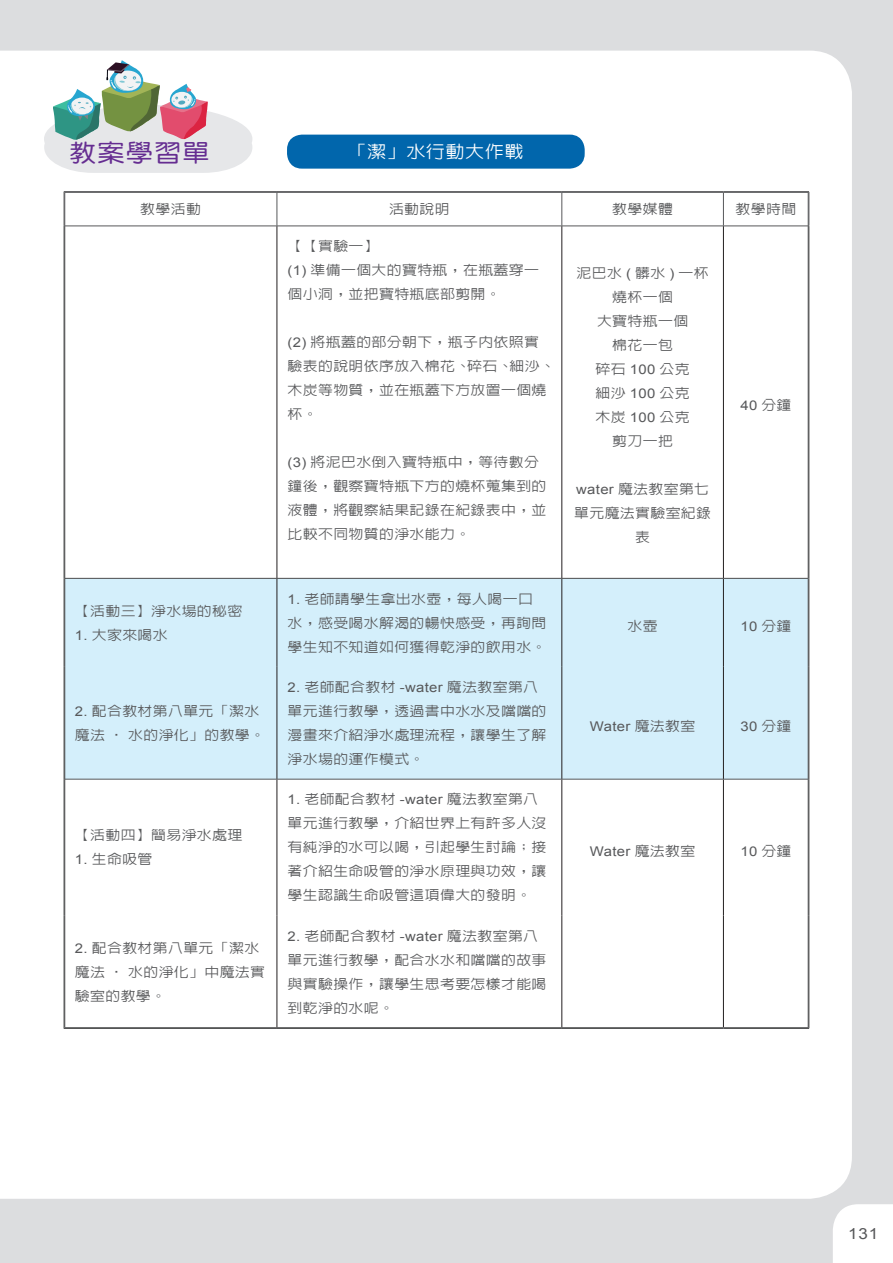
<style>
.page{position:relative;width:893px;height:1263px;background:#dcdddf}
.page>*{position:absolute;margin:0;border:0;box-sizing:border-box;transform-origin:0 0}
.t1{font:24.3px "DF Yuan Md HK BF";letter-spacing:.05em;color:#652d91;scale:1.11 1}
.大表格文w18h20_魔法小叮嚀{font:500 17.25px "Lin Gothic";letter-spacing:.025em;color:#fff;scale:1.11 1}
.t2{font:15.3px "Arial";color:#57585a;scale:1.11 1}
.表格文w14h16{font:500 13.35px/24px "Lin Gothic";letter-spacing:.025em;color:#57585a;scale:1.11 1}
.表格文w14h16-2{font:13.35px "Arial";letter-spacing:.025em;color:#57585a;scale:1.11 1}
.s1{font-family:"Arial";font-weight:400}
.s2{font-family:"Lin Gothic";font-weight:500}
</style>
<div class="page">
<div style="left:0;top:51px;width:852px;height:1148px;background:#fff"></div>
<div style="left:833px;top:1204px;width:60px;height:59px;background:#fff"></div>
<svg style="left:44px;top:60px;width:208px;height:113px"></svg>
<div style="left:287px;top:135px;width:298px;height:34px;background:#0166ac;border-radius:15px"></div>
<div style="left:65px;top:579px;width:743px;height:200px;background:#d4effb"></div>
<hr style="left:723px;top:1027px;width:86px;height:1px;background:#fff">
<hr style="left:277px;top:226px;width:1px;height:352px;background:#231f20">
<hr style="left:562px;top:226px;width:1px;height:352px;background:#231f20">
<hr style="left:723px;top:226px;width:1px;height:352px;background:#231f20">
<hr style="left:277px;top:578px;width:1px;height:89px;background:#231f20">
<hr style="left:562px;top:578px;width:1px;height:89px;background:#231f20">
<hr style="left:723px;top:578px;width:1px;height:89px;background:#231f20">
<hr style="left:277px;top:667px;width:1px;height:112px;background:#231f20">
<hr style="left:562px;top:667px;width:1px;height:112px;background:#231f20">
<hr style="left:723px;top:667px;width:1px;height:112px;background:#231f20">
<hr style="left:277px;top:779px;width:1px;height:136px;background:#231f20">
<hr style="left:562px;top:779px;width:1px;height:136px;background:#231f20">
<hr style="left:723px;top:779px;width:1px;height:136px;background:#231f20">
<hr style="left:277px;top:915px;width:1px;height:112px;background:#231f20">
<hr style="left:562px;top:915px;width:1px;height:112px;background:#231f20">
<hr style="left:723px;top:915px;width:1px;height:112px;background:#231f20">
<hr style="left:64px;top:226px;width:1px;height:352px;background:#4b4c4d">
<hr style="left:808px;top:226px;width:1px;height:352px;background:#4b4c4d">
<hr style="left:809px;top:226px;width:1px;height:352px;background:#4b4c4d">
<hr style="left:64px;top:578px;width:1px;height:89px;background:#4b4c4d">
<hr style="left:808px;top:578px;width:1px;height:89px;background:#4b4c4d">
<hr style="left:809px;top:578px;width:1px;height:89px;background:#4b4c4d">
<hr style="left:64px;top:667px;width:1px;height:112px;background:#4b4c4d">
<hr style="left:808px;top:667px;width:1px;height:112px;background:#4b4c4d">
<hr style="left:809px;top:667px;width:1px;height:112px;background:#4b4c4d">
<hr style="left:64px;top:779px;width:1px;height:136px;background:#4b4c4d">
<hr style="left:808px;top:779px;width:1px;height:136px;background:#4b4c4d">
<hr style="left:809px;top:779px;width:1px;height:136px;background:#4b4c4d">
<hr style="left:64px;top:915px;width:1px;height:113px;background:#4b4c4d">
<hr style="left:808px;top:915px;width:1px;height:112px;background:#4b4c4d">
<hr style="left:809px;top:915px;width:1px;height:113px;background:#4b4c4d">
<hr style="left:65px;top:1027px;width:212px;height:1px;background:#4b4c4d">
<hr style="left:64px;top:1028px;width:213px;height:1px;background:#4b4c4d">
<hr style="left:277px;top:1027px;width:285px;height:1px;background:#4b4c4d">
<hr style="left:277px;top:1028px;width:285px;height:1px;background:#4b4c4d">
<hr style="left:562px;top:1027px;width:161px;height:1px;background:#4b4c4d">
<hr style="left:562px;top:1028px;width:161px;height:1px;background:#4b4c4d">
<hr style="left:723px;top:1027px;width:85px;height:1px;background:#4b4c4d">
<hr style="left:723px;top:1028px;width:86px;height:1px;background:#4b4c4d">
<hr style="left:65px;top:578px;width:212px;height:1px;background:#4b4c4d">
<hr style="left:277px;top:578px;width:285px;height:1px;background:#4b4c4d">
<hr style="left:562px;top:578px;width:161px;height:1px;background:#4b4c4d">
<hr style="left:723px;top:578px;width:85px;height:1px;background:#4b4c4d">
<hr style="left:65px;top:779px;width:212px;height:1px;background:#57585a">
<hr style="left:277px;top:779px;width:285px;height:1px;background:#57585a">
<hr style="left:562px;top:779px;width:161px;height:1px;background:#57585a">
<hr style="left:723px;top:779px;width:85px;height:1px;background:#57585a">
<hr style="left:277px;top:192px;width:1px;height:34px;background:#57585a">
<hr style="left:562px;top:192px;width:1px;height:34px;background:#57585a">
<hr style="left:723px;top:192px;width:1px;height:34px;background:#57585a">
<hr style="left:64px;top:226px;width:213px;height:1px;background:#57585a">
<hr style="left:277px;top:226px;width:285px;height:1px;background:#57585a">
<hr style="left:562px;top:226px;width:161px;height:1px;background:#57585a">
<hr style="left:723px;top:226px;width:86px;height:1px;background:#57585a">
<hr style="left:64px;top:191px;width:213px;height:1px;background:#57585a">
<hr style="left:65px;top:192px;width:212px;height:1px;background:#57585a">
<hr style="left:64px;top:192px;width:1px;height:34px;background:#57585a">
<hr style="left:277px;top:191px;width:285px;height:1px;background:#57585a">
<hr style="left:277px;top:192px;width:285px;height:1px;background:#57585a">
<hr style="left:562px;top:191px;width:161px;height:1px;background:#57585a">
<hr style="left:562px;top:192px;width:161px;height:1px;background:#57585a">
<hr style="left:723px;top:191px;width:86px;height:1px;background:#57585a">
<hr style="left:723px;top:192px;width:85px;height:1px;background:#57585a">
<hr style="left:808px;top:192px;width:1px;height:34px;background:#57585a">
<hr style="left:809px;top:192px;width:1px;height:34px;background:#57585a">
<h1 class="t1" style="left:69px;top:141px;width:128px">教案學習單</h1>
<p class="大表格文w18h20_魔法小叮嚀" style="left:347px;top:143px;width:160px">「潔」水行動大作戰</p>
<p class="表格文w14h16" style="left:140px;top:197px;width:56px">教學活動</p>
<p class="表格文w14h16" style="left:389px;top:197px;width:56px">活動說明</p>
<p class="表格文w14h16" style="left:612px;top:197px;width:56px">教學媒體</p>
<p class="表格文w14h16" style="left:736px;top:197px;width:56px">教學時間</p>
<p class="表格文w14h16" style="left:288px;top:234px;width:84px">【【實驗一】</p>
<p class="表格文w14h16" style="left:288px;top:258px;width:228px"><span class="s1">(1)</span> 準備一個大的寶特瓶，在瓶蓋穿一個小洞，並把寶特瓶底部剪開。</p>
<p class="表格文w14h16" style="left:288px;top:330px;width:242px"><span class="s1">(2)</span> 將瓶蓋的部分朝下，瓶子內依照實驗表的說明依序放入棉花、碎石、細沙、木炭等物質，並在瓶蓋下方放置一個燒杯。</p>
<p class="表格文w14h16" style="left:288px;top:450px;width:235px"><span class="s1">(3)</span> 將泥巴水倒入寶特瓶中，等待數分鐘後，觀察寶特瓶下方的燒杯蒐集到的液體，將觀察結果記錄在紀錄表中，並比較不同物質的淨水能力。</p>
<p class="表格文w14h16" style="left:577px;top:261px;width:120px">泥巴水 <span class="s1">(</span> 髒水 <span class="s1">)</span> 一杯</p>
<p class="表格文w14h16" style="left:612px;top:285px;width:56px">燒杯一個</p>
<p class="表格文w14h16" style="left:597px;top:309px;width:84px">大寶特瓶一個</p>
<p class="表格文w14h16" style="left:612px;top:333px;width:56px">棉花一包</p>
<p class="表格文w14h16" style="left:596px;top:357px;width:86px">碎石 <span class="s1">100</span> 公克</p>
<p class="表格文w14h16" style="left:596px;top:381px;width:86px">細沙 <span class="s1">100</span> 公克</p>
<p class="表格文w14h16" style="left:596px;top:405px;width:86px">木炭 <span class="s1">100</span> 公克</p>
<p class="表格文w14h16" style="left:612px;top:429px;width:56px">剪刀一把</p>
<p class="表格文w14h16" style="left:574px;top:477px;width:125px;text-align:center"><span class="s1">water</span> 魔法教室第七單元魔法實驗室紀錄表</p>
<p class="表格文w14h16-2" style="left:740px;top:397px;width:48px">40 <span class="s2">分鐘</span></p>
<p class="表格文w14h16" style="left:75px;top:598px;width:152px">【活動三】淨水場的秘密</p>
<p class="表格文w14h16" style="left:75px;top:622px;width:85px"><span class="s1">1.</span> 大家來喝水</p>
<p class="表格文w14h16" style="left:75px;top:699px;width:173px"><span class="s1">2.</span> 配合教材第八單元「潔水魔法 ‧ 水的淨化」的教學。</p>
<p class="表格文w14h16" style="left:75px;top:823px;width:152px">【活動四】簡易淨水處理</p>
<p class="表格文w14h16" style="left:75px;top:847px;width:71px"><span class="s1">1.</span> 生命吸管</p>
<p class="表格文w14h16" style="left:75px;top:936px;width:173px"><span class="s1">2.</span> 配合教材第八單元「潔水魔法 ‧ 水的淨化」中魔法實驗室的教學。</p>
<p class="表格文w14h16" style="left:288px;top:586px;width:235px"><span class="s1">1.</span> 老師請學生拿出水壺，每人喝一口水，感受喝水解渴的暢快感受，再詢問學生知不知道如何獲得乾淨的飲用水。</p>
<p class="表格文w14h16" style="left:288px;top:675px;width:235px"><span class="s1">2.</span> 老師配合教材 <span class="s1">-water</span> 魔法教室第八單元進行教學，透過書中水水及噹噹的漫畫來介紹淨水處理流程，讓學生了解淨水場的運作模式。</p>
<p class="表格文w14h16" style="left:288px;top:787px;width:235px"><span class="s1">1.</span> 老師配合教材 <span class="s1">-water</span> 魔法教室第八單元進行教學，介紹世界上有許多人沒有純淨的水可以喝，引起學生討論；接著介紹生命吸管的淨水原理與功效，讓學生認識生命吸管這項偉大的發明。</p>
<p class="表格文w14h16" style="left:288px;top:924px;width:235px"><span class="s1">2.</span> 老師配合教材 <span class="s1">-water</span> 魔法教室第八單元進行教學，配合水水和噹噹的故事與實驗操作，讓學生思考要怎樣才能喝到乾淨的水呢。</p>
<p class="表格文w14h16" style="left:628px;top:614px;width:29px">水壺</p>
<p class="表格文w14h16-2" style="left:740px;top:617px;width:48px">10 <span class="s2">分鐘</span></p>
<p class="表格文w14h16-2" style="left:590px;top:718px;width:96px">Water <span class="s2">魔法教室</span></p>
<p class="表格文w14h16-2" style="left:740px;top:718px;width:48px">30 <span class="s2">分鐘</span></p>
<p class="表格文w14h16-2" style="left:590px;top:842px;width:96px">Water <span class="s2">魔法教室</span></p>
<p class="表格文w14h16-2" style="left:740px;top:842px;width:48px">10 <span class="s2">分鐘</span></p>
<p class="t2" style="left:848px;top:1223px;width:29px">131</p>
</div>
